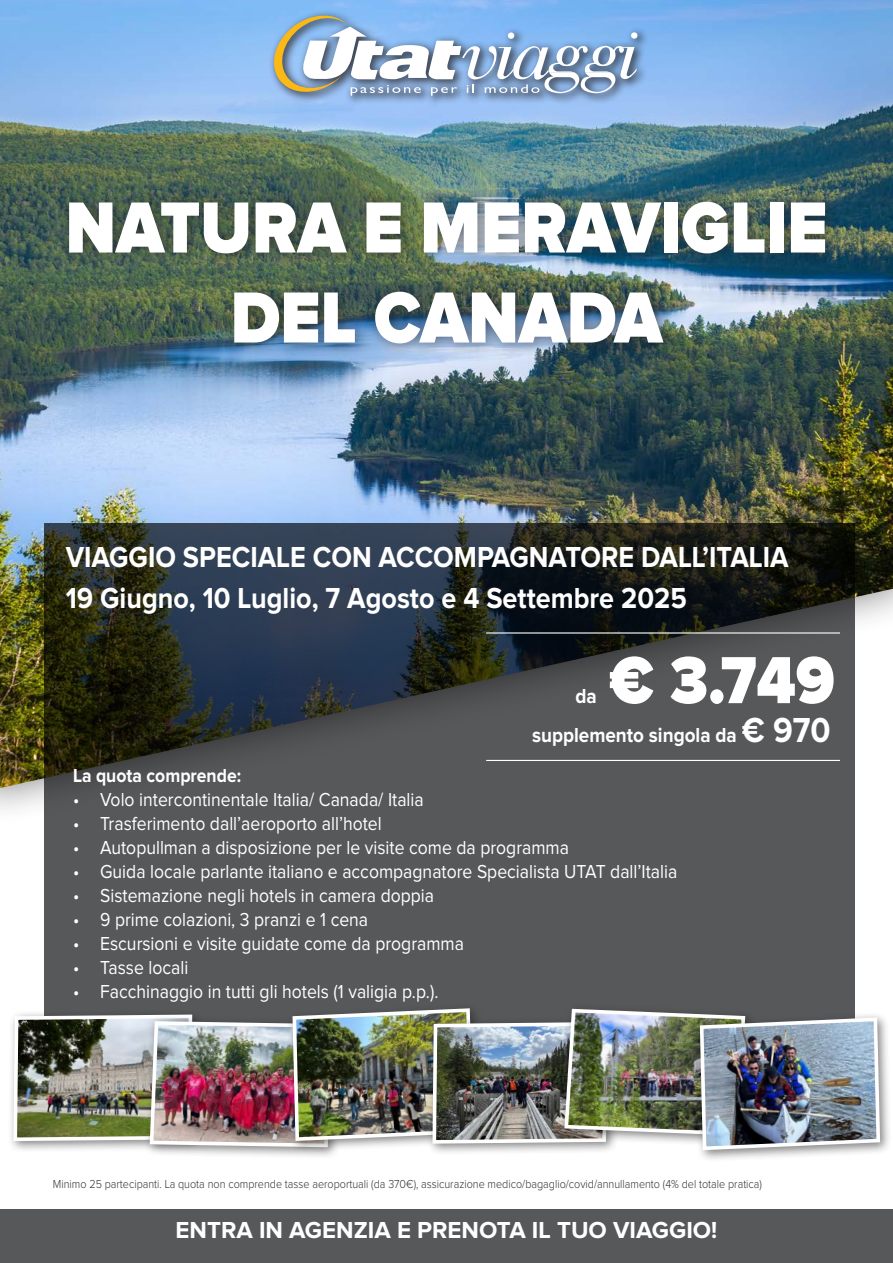
<style>
.page{position:relative;width:893px;height:1263px;background:#fff}
.page>*{position:absolute;margin:0;border:0;box-sizing:border-box;transform-origin:0 0}
.t1{font:900 75px/90px "Proxima Nova";color:#fff;text-align:center;scale:.9 1}
.t2{font:900 69px "Proxima Nova";color:#fff;scale:.9 1}
.t3{font:700 30px "Proxima Nova";color:#fff;scale:.9 1}
.t4{font:700 24px "Proxima Nova";color:#fff}
.t5{font:700 21px "Proxima Nova";color:#fff;scale:.9 1}
.t6{font:19.5px "Proxima Nova";color:#fff;scale:.9 1}
.t7{font:700 19.5px "Proxima Nova";color:#fff;scale:.9 1}
.t8{font:300 12px "Proxima Nova";color:#312f30;scale:.9 1}
.s1{font-size:36px}
</style>
<div class="page">
<img style="left:0;top:0;width:893px;height:788px">
<svg style="left:44px;top:523px;width:811px;height:483px;background:#444749"></svg>
<div style="left:57px;top:188px;width:784px;height:169px;background:#231f20;opacity:.6"></div>
<hr style="left:486px;top:632px;width:354px;height:1px;background:#fff">
<hr style="left:486px;top:760px;width:354px;height:1px;background:#fff">
<div style="left:7px;top:1008px;width:197px;height:145px;background:#fbfbfb"></div>
<div style="left:144px;top:1015px;width:201px;height:144px;background:#231f20;opacity:.55"></div>
<div style="left:287px;top:1002px;width:198px;height:151px;background:#57585a"></div>
<div style="left:426px;top:1016px;width:193px;height:140px;background:#fdfdfd"></div>
<div style="left:558px;top:1003px;width:199px;height:144px;background:#57585a"></div>
<div style="left:694px;top:1011px;width:198px;height:151px;background:#231f20;opacity:.55"></div>
<img style="left:12px;top:1006px;width:870px;height:146px">
<div style="left:0;top:1209px;width:893px;height:54px;background:#57585a"></div>
<div style="left:268px;top:10px;width:381px;height:97px;background:#231f20;opacity:.75"></div>
<div style="left:631px;top:32px;width:6px;height:7px;background:#fff;border-radius:50%"></div>
<svg style="left:268px;top:12px;width:368px;height:84px"></svg>
<p class="t1" style="left:65px;top:186px;width:848px">NATURA E MERAVIGLIE<br>DEL CANADA</p>
<p class="t3" style="left:66px;top:544px;width:805px">VIAGGIO SPECIALE CON ACCOMPAGNATORE DALL’ITALIA</p>
<p class="t3" style="left:66px;top:584px;width:691px">19 Giugno, 10 Luglio, 7 Agosto e 4 Settembre 2025</p>
<p class="t2" style="left:609px;top:649px;width:252px">€ 3.749</p>
<p class="t5" style="left:532px;top:726px;width:333px">supplemento singola da <span class="s1">€ 970</span></p>
<p class="t5" style="left:575px;top:686px;width:25px">da</p>
<p class="t7" style="left:73px;top:766px;width:188px">La quota comprende:</p>
<p class="t6" style="left:73px;top:790px;width:391px">• Volo intercontinentale Italia/ Canada/ Italia</p>
<p class="t6" style="left:73px;top:814px;width:344px">• Trasferimento dall’aeroporto all’hotel</p>
<p class="t6" style="left:73px;top:838px;width:552px">• Autopullman a disposizione per le visite come da programma</p>
<p class="t6" style="left:73px;top:862px;width:673px">• Guida locale parlante italiano e accompagnatore Specialista UTAT dall’Italia</p>
<p class="t6" style="left:73px;top:886px;width:403px">• Sistemazione negli hotels in camera doppia</p>
<p class="t6" style="left:73px;top:910px;width:329px">• 9 prime colazioni, 3 pranzi e 1 cena</p>
<p class="t6" style="left:73px;top:934px;width:436px">• Escursioni e visite guidate come da programma</p>
<p class="t6" style="left:73px;top:958px;width:130px">• Tasse locali</p>
<p class="t6" style="left:73px;top:982px;width:407px">• Facchinaggio in tutti gli hotels (1 valigia p.p.).</p>
<p class="t8" style="left:53px;top:1178px;width:789px">Minimo 25 partecipanti. La quota non comprende tasse aeroportuali (da 370€), assicurazione medico/bagaglio/covid/annullamento (4% del totale pratica)</p>
<p class="t4" style="left:176px;top:1219px;width:543px">ENTRA IN AGENZIA E PRENOTA IL TUO VIAGGIO!</p>
</div>
